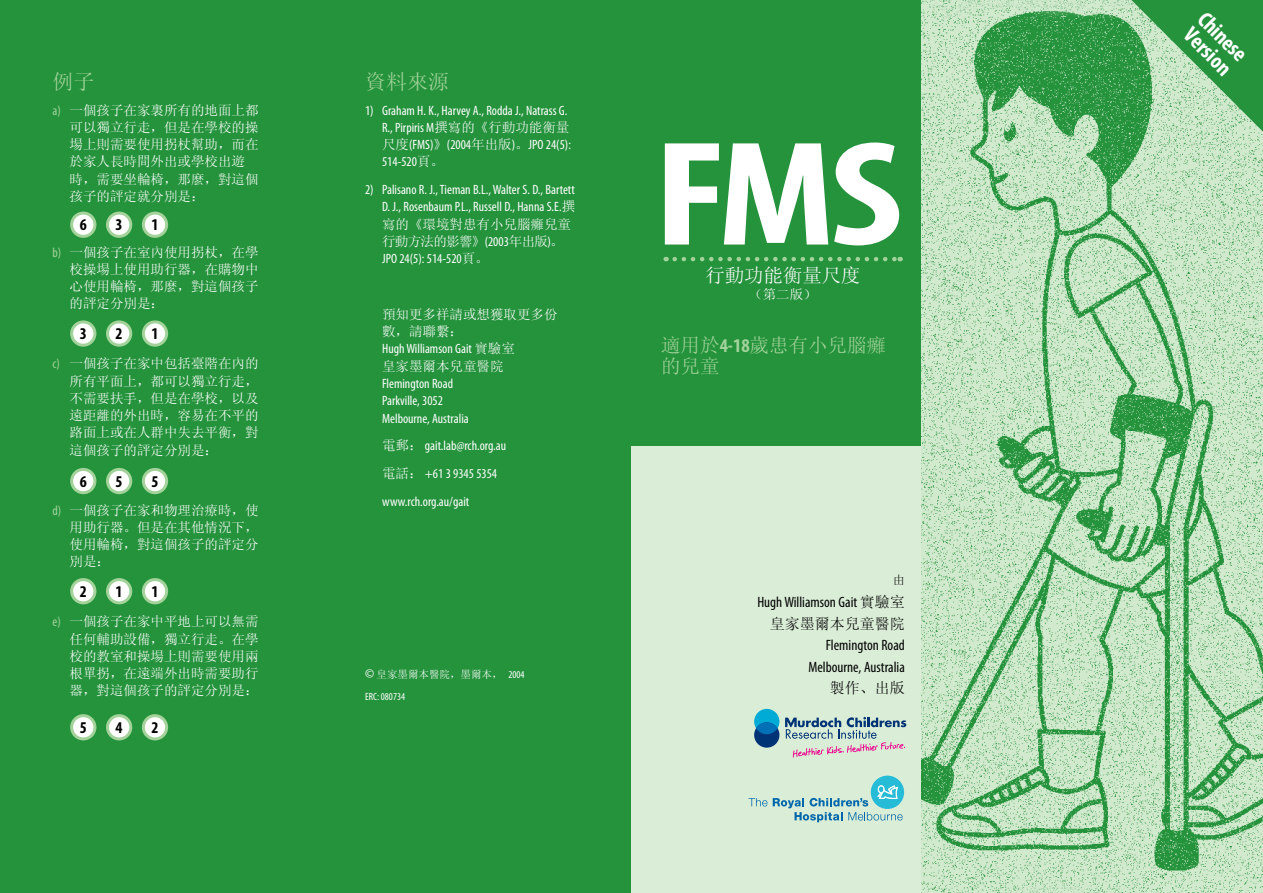
<style>
.page{position:relative;width:1263px;height:893px;background:#fff}
.page>*{position:absolute;margin:0;border:0;box-sizing:border-box;transform-origin:0 0}
.t1{font:700 condensed 150px "Myriad Pro";color:#fff;scale:1.23 1}
.t2{font:700 condensed 22.5px/21px "Myriad Pro";color:#fff}
.t3{font:21px "Sim Sun";color:#a3d39a}
.t4{font:19.5px/21px "Sim Sun";color:#a3d39a}
.t5{font:19.35px "Sim Sun";color:#fff}
.t6{font:700 condensed 16.5px "Myriad Pro";color:#000}
.t7{font:condensed 15px/21.5px "Myriad Pro";color:#000;text-align:right}
.t8{font:15px "Sim Sun";color:#000}
.t9{font:13.5px/17.2px "Sim Sun";color:#fff;text-align:justify}
.t10{font:condensed 13.5px/17.2px "Myriad Pro";color:#fff}
.t11{font:12px "Sim Sun";color:#000}
.t12{font:10.5px "Sim Sun";color:#fff}
.t13{font:condensed 10.5px "Myriad Pro";color:#fff}
.s1{font-family:"Myriad Pro";font-stretch:condensed;color:#a3d39a}
.s2{font-family:"Sim Sun";font-stretch:normal}
.s3{font-family:"Myriad Pro";font-stretch:condensed}
.s4{font-family:"Myriad Pro";font-stretch:condensed;font-size:13.5px}
.s5{font-family:"Myriad Pro";font-weight:700;font-stretch:condensed}
</style>
<div class="page">
<div style="left:0;top:0;width:631px;height:893px;background:#24933c"></div>
<img style="left:921px;top:0;width:342px;height:893px">
<div style="left:631px;top:0;width:290px;height:893px;background:#24933c"></div>
<div style="left:631px;top:447px;width:290px;height:446px;background:#daedd7"></div>
<svg style="left:748px;top:798px;width:19px;height:8px"></svg>
<svg style="left:773px;top:776px;width:131px;height:46px"></svg>
<div style="left:72px;top:213px;width:23px;height:23px;background:#fff;border-radius:50%"></div>
<div style="left:70px;top:212px;width:26px;height:26px;border:3px solid #a3d39a;border-radius:50%"></div>
<div style="left:108px;top:213px;width:23px;height:23px;background:#fff;border-radius:50%"></div>
<div style="left:106px;top:212px;width:26px;height:26px;border:3px solid #a3d39a;border-radius:50%"></div>
<div style="left:143px;top:213px;width:24px;height:23px;background:#fff;border-radius:50%"></div>
<div style="left:142px;top:212px;width:26px;height:26px;border:3px solid #a3d39a;border-radius:50%"></div>
<div style="left:72px;top:322px;width:23px;height:23px;background:#fff;border-radius:50%"></div>
<div style="left:70px;top:320px;width:26px;height:27px;border:3px solid #a3d39a;border-radius:50%"></div>
<div style="left:108px;top:322px;width:23px;height:23px;background:#fff;border-radius:50%"></div>
<div style="left:106px;top:320px;width:26px;height:27px;border:3px solid #a3d39a;border-radius:50%"></div>
<div style="left:143px;top:322px;width:24px;height:23px;background:#fff;border-radius:50%"></div>
<div style="left:142px;top:320px;width:26px;height:27px;border:3px solid #a3d39a;border-radius:50%"></div>
<div style="left:72px;top:469px;width:23px;height:24px;background:#fff;border-radius:50%"></div>
<div style="left:70px;top:468px;width:26px;height:26px;border:3px solid #a3d39a;border-radius:50%"></div>
<div style="left:108px;top:469px;width:23px;height:24px;background:#fff;border-radius:50%"></div>
<div style="left:106px;top:468px;width:26px;height:26px;border:3px solid #a3d39a;border-radius:50%"></div>
<div style="left:143px;top:469px;width:24px;height:24px;background:#fff;border-radius:50%"></div>
<div style="left:142px;top:468px;width:26px;height:26px;border:3px solid #a3d39a;border-radius:50%"></div>
<div style="left:72px;top:580px;width:23px;height:23px;background:#fff;border-radius:50%"></div>
<div style="left:70px;top:578px;width:26px;height:26px;border:3px solid #a3d39a;border-radius:50%"></div>
<div style="left:108px;top:580px;width:23px;height:23px;background:#fff;border-radius:50%"></div>
<div style="left:106px;top:578px;width:26px;height:26px;border:3px solid #a3d39a;border-radius:50%"></div>
<div style="left:143px;top:580px;width:24px;height:23px;background:#fff;border-radius:50%"></div>
<div style="left:142px;top:578px;width:26px;height:26px;border:3px solid #a3d39a;border-radius:50%"></div>
<div style="left:72px;top:716px;width:23px;height:23px;background:#fff;border-radius:50%"></div>
<div style="left:70px;top:714px;width:26px;height:26px;border:3px solid #a3d39a;border-radius:50%"></div>
<div style="left:108px;top:716px;width:23px;height:23px;background:#fff;border-radius:50%"></div>
<div style="left:106px;top:714px;width:26px;height:26px;border:3px solid #a3d39a;border-radius:50%"></div>
<div style="left:143px;top:716px;width:24px;height:23px;background:#fff;border-radius:50%"></div>
<div style="left:142px;top:714px;width:26px;height:26px;border:3px solid #a3d39a;border-radius:50%"></div>
<div style="left:754px;top:709px;width:25px;height:25px;background:#00acd5;border-radius:50%"></div>
<div style="left:754px;top:722px;width:25px;height:26px;background:#003375;border-radius:50%"></div>
<svg style="left:754px;top:722px;width:25px;height:12px"></svg>
<svg style="left:785px;top:717px;width:121px;height:41px"></svg>
<svg style="left:675px;top:257px;width:226px;height:4px"></svg>
<svg style="left:1131px;top:0;width:132px;height:132px;background:#65b373"></svg>
<h3 class="t3" style="left:53px;top:71px;width:43px">例子</h3>
<p class="t9" style="left:70px;top:101px;width:190px;text-align:left;text-indent:-17px"><span class="s1">a)</span> 一個孩子在家裏所有的地面上都可以獨立行走，但是在學校的操場上則需要使用拐杖幫助，而在於家人長時間外出或學校出遊時，需要坐輪椅，那麼，對這個孩子的評定就分別是：</p>
<p class="t6" style="left:80px;top:214px;width:9px">6</p>
<p class="t6" style="left:116px;top:214px;width:9px">3</p>
<p class="t6" style="left:151px;top:214px;width:9px">1</p>
<p class="t9" style="left:70px;top:243px;width:190px;text-indent:-17px"><span class="s1">b)</span> 一個孩子在室內使用拐杖，在學校操場上使用助行器，在購物中心使用輪椅，那麼，對這個孩子的評定分別是：</p>
<p class="t6" style="left:80px;top:323px;width:9px">3</p>
<p class="t6" style="left:116px;top:323px;width:9px">2</p>
<p class="t6" style="left:151px;top:323px;width:9px">1</p>
<p class="t9" style="left:70px;top:355px;width:190px;text-indent:-17px"><span class="s1">c)</span> 一個孩子在家中包括臺階在內的所有平面上，都可以獨立行走，不需要扶手，但是在學校，以及遠距離的外出時，容易在不平的路面上或在人群中失去平衡，對這個孩子的評定分別是：</p>
<p class="t6" style="left:80px;top:471px;width:9px">6</p>
<p class="t6" style="left:116px;top:471px;width:9px">5</p>
<p class="t6" style="left:151px;top:471px;width:9px">5</p>
<p class="t9" style="left:70px;top:501px;width:190px;text-indent:-17px"><span class="s1">d)</span> 一個孩子在家和物理治療時，使用助行器。但是在其他情況下，使用輪椅，對這個孩子的評定分別是：</p>
<p class="t6" style="left:80px;top:581px;width:9px">2</p>
<p class="t6" style="left:116px;top:581px;width:9px">1</p>
<p class="t6" style="left:151px;top:581px;width:9px">1</p>
<p class="t9" style="left:70px;top:613px;width:190px;text-indent:-17px"><span class="s1">e)</span> 一個孩子在家中平地上可以無需任何輔助設備，獨立行走。在學校的教室和操場上則需要使用兩根單拐，在遠端外出時需要助行器，對這個孩子的評定分別是：</p>
<p class="t6" style="left:80px;top:717px;width:9px">5</p>
<p class="t6" style="left:116px;top:717px;width:9px">4</p>
<p class="t6" style="left:151px;top:717px;width:9px">2</p>
<h3 class="t3" style="left:365px;top:71px;width:86px">資料來源</h3>
<p class="t10" style="left:382px;top:101px;width:190px;text-indent:-17px">1) Graham H. K., Harvey A., Rodda J., Natrass G.<br>R., Pirpiris M<span class="s2">撰寫的《行動功能衡量尺度</span>(FMS)<span class="s2">》</span>(2004<span class="s2">年出版</span>)<span class="s2">。</span>JPO 24(5):<br>514-520<span class="s2">頁。</span></p>
<p class="t10" style="left:365px;top:181px;width:212px;text-align:right">2) Palisano R. J., Tieman B.L., Walter S. D., Bartett<br>D. J., Rosenbaum P.L., Russell D., Hanna S.E.<span class="s2">撰</span></p>
<p class="t9" style="left:382px;top:215px;width:190px">寫的《環境對患有小兒腦癱兒童行動方法的影響》<span class="s3">(2003</span>年出版<span class="s3">)</span>。</p>
<p class="t10" style="left:382px;top:250px;width:108px">JPO 24(5): 514-520<span class="s2">頁。</span></p>
<p class="t9" style="left:382px;top:306px;width:177px">預知更多祥請或想獲取更多份數，請聯繫：</p>
<p class="t10" style="left:382px;top:340px;width:134px">Hugh Williamson Gait <span class="s2">實驗室</span></p>
<p class="t9" style="left:382px;top:357px;width:123px">皇家墨爾本兒童醫院</p>
<p class="t10" style="left:382px;top:375px;width:88px">Flemington Road<br>Parkville, 3052<br>Melbourne, Australia</p>
<p class="t10" style="left:382px;top:432px;width:125px;line-height:27.9px"><span class="s2">電郵：</span> gait.lab@rch.org.au<span class="s2">電話：</span> +61 3 9345 5354 www.rch.org.au/gait</p>
<p class="t12" style="left:365px;top:669px;width:161px"><span class="s4">©</span> 皇家墨爾本醫院，墨爾本， <span class="s3">2004</span></p>
<p class="t13" style="left:365px;top:690px;width:42px">ERC: 080734</p>
<h1 class="t1" style="left:654px;top:101px;width:203px">FMS</h1>
<h3 class="t5" style="left:706px;top:266px;width:156px">行動功能衡量尺度</h3>
<p class="t9" style="left:749px;top:286px;width:69px">（第二版）</p>
<h3 class="t4" style="left:661px;top:334px;width:226px">適用於<span class="s5">4-18</span>歲患有小兒腦癱的兒童</h3>
<p class="t11" style="left:893px;top:573px;width:13px">由</p>
<p class="t7" style="left:757px;top:591px;width:149px">Hugh Williamson Gait <span class="s2">實驗室</span></p>
<p class="t8" style="left:770px;top:616px;width:136px">皇家墨爾本兒童醫院</p>
<p class="t7" style="left:808px;top:634px;width:98px">Flemington Road<br>Melbourne, Australia</p>
<p class="t8" style="left:830px;top:680px;width:76px">製作、出版</p>
<h2 class="t2" style="left:1209px;top:8px;width:62px;rotate:45deg">Chinese<br>Version</h2>
</div>
